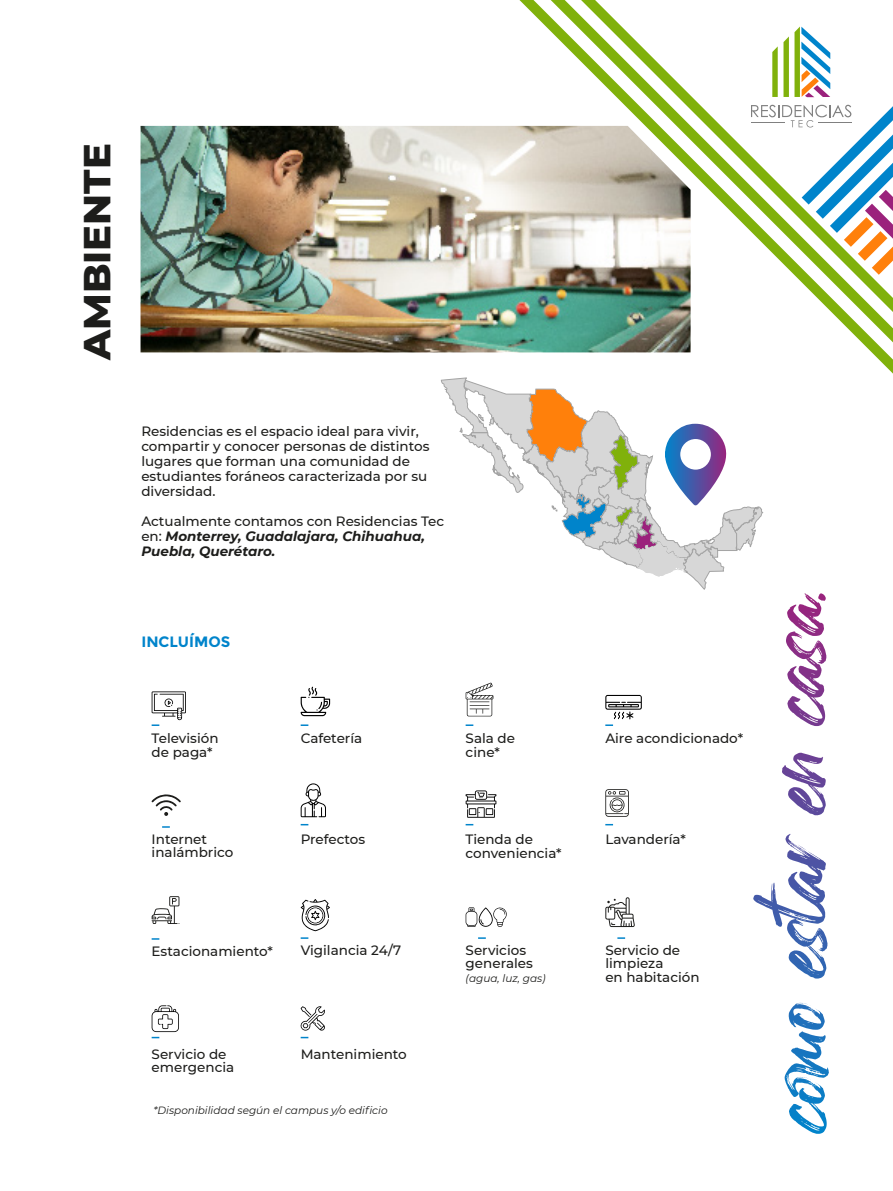
<style>
.page{position:relative;width:893px;height:1191px;background:#fff}
.page>*{position:absolute;margin:0;border:0;box-sizing:border-box;transform-origin:0 0}
.t1{font:800 38.4px "Montserrat";color:#1d1d1b}
.t2{font:700 15px "Montserrat";color:#0084cb}
.t3{font:500 13.5px/13.5px "Montserrat";color:#1d1d1b}
.t4{font:italic 700 13.5px/15px "Montserrat";color:#1d1d1b}
.t5{font:italic 10.5px "Montserrat";color:#1d1d1b}
.s1{font-weight:500;font-style:normal}
</style>
<div class="page">
<svg style="left:794px;top:594px;width:25px;height:35px"></svg>
<svg style="left:520px;top:0;width:373px;height:374px"></svg>
<svg style="left:751px;top:27px;width:142px;height:297px"></svg>
<hr style="left:751px;top:122px;width:34px;height:1px;background:#808080">
<hr style="left:818px;top:122px;width:34px;height:1px;background:#808080">
<svg style="left:152px;top:896px;width:27px;height:28px"></svg>
<svg style="left:466px;top:907px;width:41px;height:20px"></svg>
<svg style="left:478px;top:937px;width:8px;height:2px"></svg>
<svg style="left:152px;top:794px;width:29px;height:22px"></svg>
<svg style="left:605px;top:897px;width:30px;height:30px"></svg>
<svg style="left:617px;top:937px;width:8px;height:2px"></svg>
<svg style="left:301px;top:937px;width:7px;height:2px"></svg>
<svg style="left:301px;top:724px;width:7px;height:2px"></svg>
<svg style="left:605px;top:789px;width:24px;height:27px"></svg>
<svg style="left:466px;top:682px;width:27px;height:34px"></svg>
<svg style="left:466px;top:724px;width:7px;height:2px"></svg>
<svg style="left:441px;top:377px;width:323px;height:213px"></svg>
<svg style="left:152px;top:1005px;width:27px;height:33px"></svg>
<svg style="left:301px;top:1036px;width:7px;height:2px"></svg>
<svg style="left:300px;top:1006px;width:25px;height:24px"></svg>
<svg style="left:605px;top:695px;width:37px;height:31px"></svg>
<svg style="left:301px;top:783px;width:25px;height:34px"></svg>
<svg style="left:301px;top:899px;width:29px;height:32px"></svg>
<svg style="left:466px;top:790px;width:30px;height:27px"></svg>
<svg style="left:301px;top:686px;width:29px;height:30px"></svg>
<svg style="left:152px;top:691px;width:34px;height:35px"></svg>
<img style="left:141px;top:126px;width:550px;height:226px">
<h1 class="t1" style="left:69px;top:360px;width:218px;rotate:-90deg">AMBIENTE</h1>
<p class="t3" style="left:141px;top:423px;width:290px;line-height:15px">Residencias es el espacio ideal para vivir, compartir y conocer personas de distintos lugares que forman una comunidad de estudiantes foráneos caracterizada por su diversidad.</p>
<p class="t4" style="left:141px;top:513px;width:304px"><span class="s1">Actualmente contamos con Residencias Tec en:</span> Monterrey, Guadalajara, Chihuahua,<br>Puebla, Querétaro.</p>
<p class="t2" style="left:141px;top:632px;width:90px">INCLUÍMOS</p>
<p class="t3" style="left:152px;top:731px;width:68px">Televisión de paga*</p>
<p class="t3" style="left:605px;top:731px;width:139px">Aire acondicionado*</p>
<p class="t3" style="left:301px;top:731px;width:63px">Cafetería</p>
<p class="t3" style="left:466px;top:731px;width:51px">Sala de cine*</p>
<p class="t3" style="left:152px;top:831px;width:83px">Internet inalámbrico</p>
<p class="t3" style="left:301px;top:832px;width:66px">Prefectos</p>
<p class="t3" style="left:466px;top:832px;width:97px">Tienda de conveniencia*</p>
<p class="t3" style="left:301px;top:942px;width:102px">Vigilancia 24/7</p>
<p class="t3" style="left:152px;top:944px;width:123px">Estacionamiento*</p>
<p class="t3" style="left:466px;top:942px;width:69px">Servicios generales</p>
<p class="t5" style="left:466px;top:970px;width:82px">(agua, luz, gas)</p>
<p class="t3" style="left:152px;top:1046px;width:84px">Servicio de emergencia</p>
<p class="t3" style="left:301px;top:1046px;width:108px">Mantenimiento</p>
<p class="t5" style="left:154px;top:1102px;width:236px">*Disponibilidad según el campus y/o edificio</p>
<p class="t3" style="left:605px;top:832px;width:82px">Lavandería*</p>
<p class="t3" style="left:605px;top:942px;width:96px">Servicio de limpieza<br>en habitación</p>
</div>
